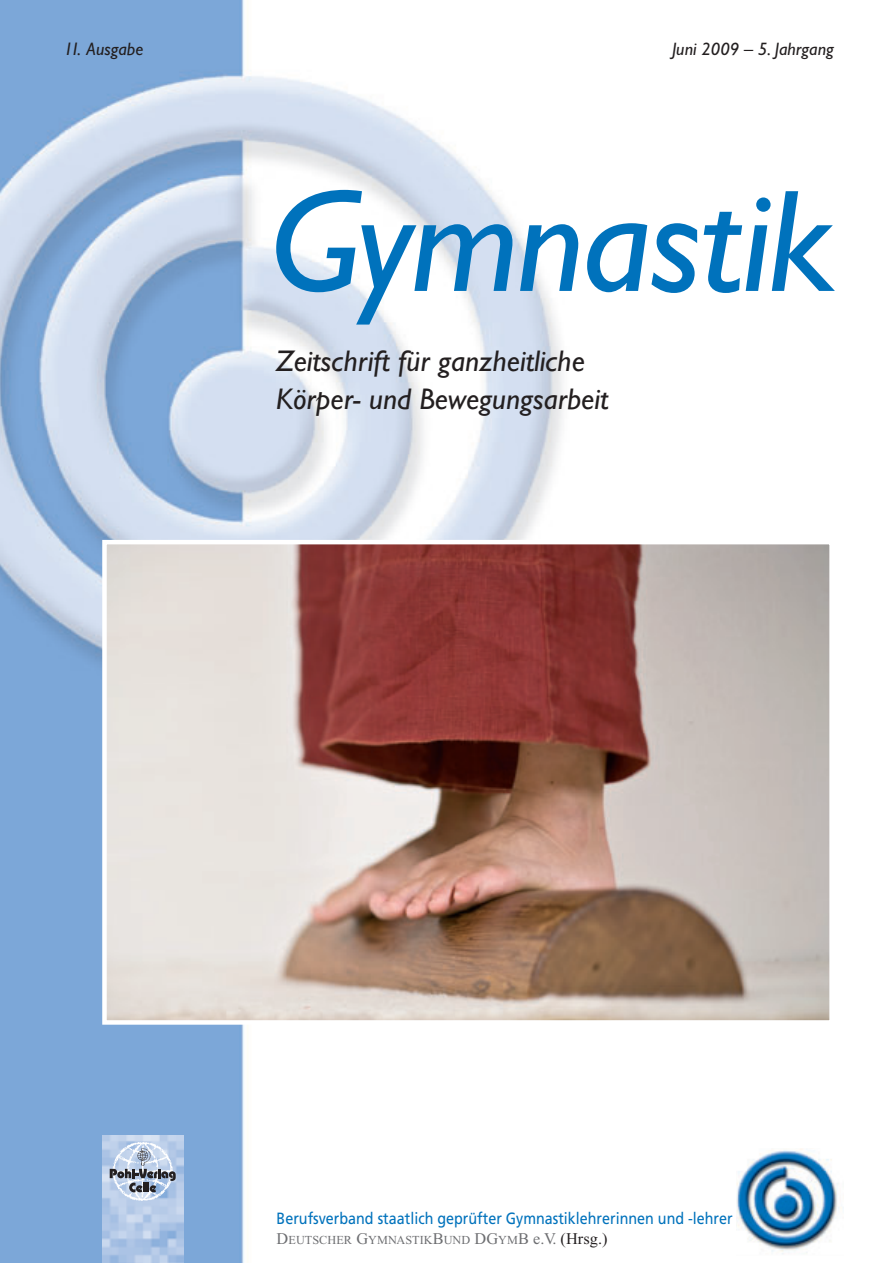
<style>
.page{position:relative;width:872px;height:1263px;background:#fff}
.page>*{position:absolute;margin:0;border:0;box-sizing:border-box;transform-origin:0 0}
.t1{font:italic 146.25px "Gill Sans";letter-spacing:-.01em;color:#0072bc}
.t2{font:italic 30px/37.5px "Gill Sans";color:#231f20}
.t3{font:italic 18px "Gill Sans";color:#231f20}
.t4{font:16.35px "Frutiger";color:#0072bc;scale:.88 1}
.t5{font:12.15px "Times New Roman";letter-spacing:.005em;color:#6d6e71}
.s1{font-size:16.35px}
.s2{font-size:16.35px;color:#231f20}
</style>
<div class="page">
<img style="left:0;top:0;width:844px;height:1263px">
<img style="left:107px;top:545px;width:722px;height:475px">
<div style="left:102px;top:540px;width:732px;height:485px;border:4px solid #fff"></div>
<svg style="left:102px;top:1135px;width:81px;height:128px;background:#b8cce7"></svg>
<svg style="left:110px;top:1169px;width:66px;height:23px;background:#8993a2"></svg>
<p class="t3" style="left:64px;top:42px;width:81px">11. Ausgabe</p>
<p class="t3" style="left:672px;top:42px;width:163px">Juni 2009 – 5. Jahrgang</p>
<h1 class="t1" style="left:271px;top:191px;width:565px">Gymnastik</h1>
<h2 class="t2" style="left:276px;top:346px;width:334px">Zeitschrift für ganzheitliche<br>Körper- und Bewegungsarbeit</h2>
<p class="t4" style="left:277px;top:1212px;width:520px">Berufsverband staatlich geprüfter Gymnastiklehrerinnen und -lehrer</p>
<p class="t5" style="left:277px;top:1235px;width:332px"><span class="s1">D</span>EUTSCHER <span class="s1">G</span>YMNASTIK<span class="s1">B</span>UND <span class="s1">DG</span>YM<span class="s1">B e.V.</span> <span class="s2">(Hrsg.)</span></p>
</div>
